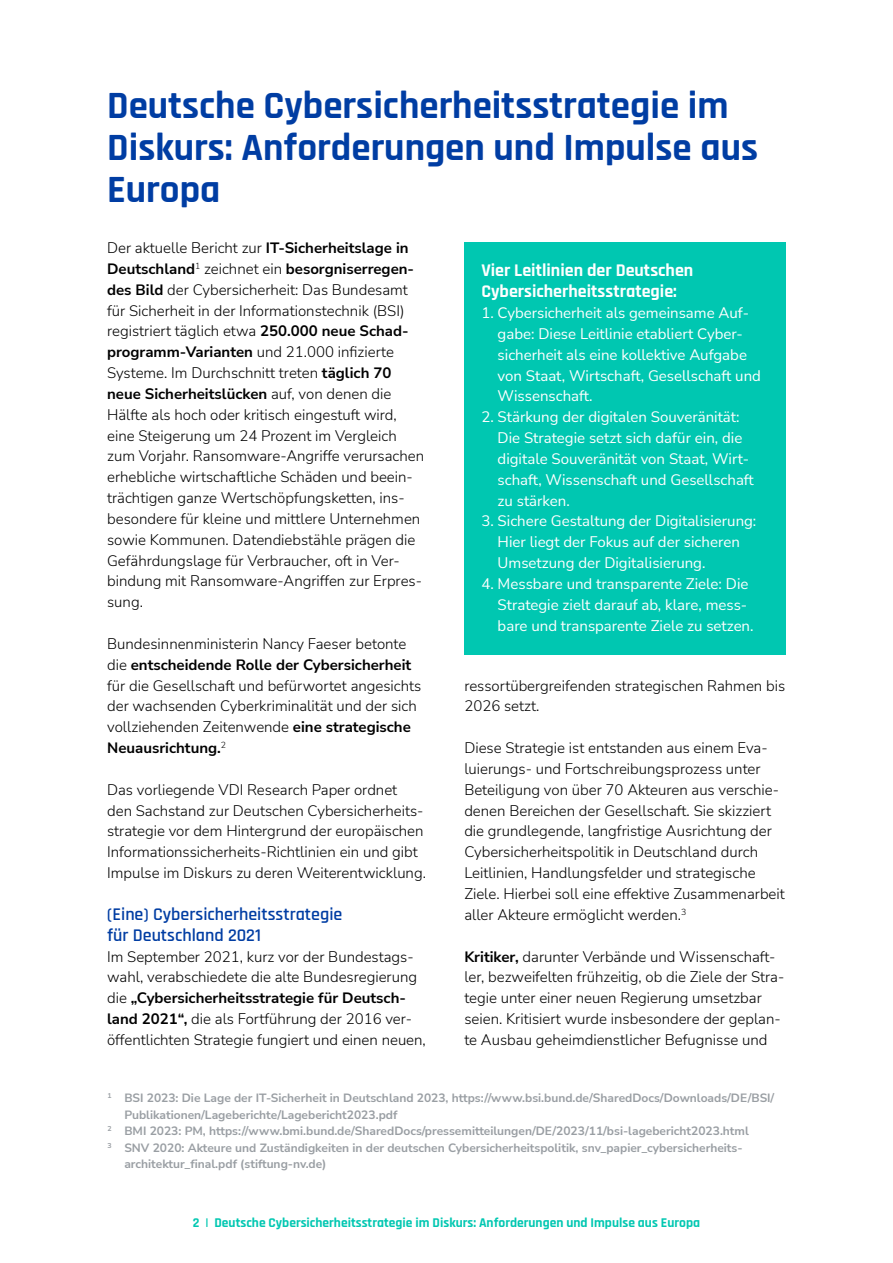
<style>
.page{position:relative;width:893px;height:1263px;background:#fff}
.page>*{position:absolute;margin:0;border:0;box-sizing:border-box;transform-origin:0 0}
.VDI_TZ_Überschrift_2{font:700 39px/42px "Rajdhani";color:#003da3}
.VDI_TZ_Überschrift_K{font:700 18px/20.9px "Rajdhani";color:#fff}
.VDI_TZ_Zwischenübers{font:600 18px/20.9px "Rajdhani";color:#003da3}
.VDI_TZ_Body{font:300 15px/20.9px "Nunito Sans";color:#000}
.VDI_TZ_Kasten_Body{font:15px/20.9px "Nunito Sans";color:#fff}
.t1{font:700 13.5px "Rajdhani";color:#00c7b1}
.VDI_TZ_Quellennachwe{font:700 12px/16.5px "Nunito Sans";color:#999ea3}
.s1{font-weight:700}
</style>
<div class="page">
<div style="left:464px;top:243px;width:322px;height:412px;background:#00c7b1"></div>
<p class="VDI_TZ_Überschrift_2" style="left:107px;top:85px;width:652px">Deutsche Cybersicherheitsstrategie im<br>Diskurs: Anforderungen und Impulse aus<br>Europa</p>
<p class="VDI_TZ_Body" style="left:107px;top:237px;width:318px">Der aktuelle Bericht zur <span class="s1">IT-Sicherheitslage in Deutschland</span><sup>1</sup> zeichnet ein <span class="s1">besorgniserregen&shy;des Bild</span> der Cybersicherheit: Das Bundesamt für Sicherheit in der Informationstechnik (BSI) registriert täglich etwa <span class="s1">250.000 neue Schad&shy;programm-Varianten</span> und 21.000 infizierte Systeme. Im Durchschnitt treten <span class="s1">täglich 70 neue Sicherheitslücken</span> auf, von denen die Hälfte als hoch oder kritisch eingestuft wird, eine Steigerung um 24 Prozent im Vergleich zum Vorjahr. Ransomware-Angriffe verursachen erhebliche wirtschaftliche Schäden und beein&shy;trächtigen ganze Wertschöpfungsketten, ins&shy;besondere für kleine und mittlere Unternehmen sowie Kommunen. Datendiebstähle prägen die Gefährdungslage für Verbraucher, oft in Ver&shy;bindung mit Ransomware-Angriffen zur Erpres&shy;sung.</p>
<p class="VDI_TZ_Body" style="left:107px;top:633px;width:316px">Bundesinnenministerin Nancy Faeser betonte die <span class="s1">entscheidende Rolle der Cybersicherheit </span>für die Gesellschaft und befürwortet angesichts der wachsenden Cyberkriminalität und der sich vollziehenden Zeitenwende <span class="s1">eine strategische Neuausrichtung.</span><sup>2</sup></p>
<p class="VDI_TZ_Body" style="left:107px;top:779px;width:320px">Das vorliegende VDI Research Paper ordnet<br>den Sachstand zur Deutschen Cybersicherheits&shy;strategie vor dem Hintergrund der europäischen Informationssicherheits-Richtlinien ein und gibt Impulse im Diskurs zu deren Weiterentwicklung.</p>
<p class="VDI_TZ_Zwischenübers" style="left:107px;top:904px;width:237px">(Eine) Cybersicherheitsstrategie für Deutschland 2021</p>
<p class="VDI_TZ_Body" style="left:107px;top:945px;width:320px">Im September 2021, kurz vor der Bundestags&shy;wahl, verabschiedete die alte Bundesregierung die <span class="s1">„Cybersicherheitsstrategie für Deutsch&shy;land 2021“,</span> die als Fortführung der 2016 ver&shy;öffentlichten Strategie fungiert und einen neuen,</p>
<p class="VDI_TZ_Überschrift_K" style="left:481px;top:261px;width:213px">Vier Leitlinien der Deutschen<br>Cybersicherheitsstrategie:</p>
<p class="VDI_TZ_Kasten_Body" style="left:498px;top:302px;width:265px;text-indent:-16px">1. Cybersicherheit als gemeinsame Auf&shy;gabe: Diese Leitlinie etabliert Cyber&shy;sicherheit als eine kollektive Aufgabe von Staat, Wirtschaft, Gesellschaft und Wissenschaft.</p>
<p class="VDI_TZ_Kasten_Body" style="left:498px;top:406px;width:258px;text-indent:-16px">2. Stärkung der digitalen Souveränität:<br>Die Strategie setzt sich dafür ein, die digitale Souveränität von Staat, Wirt&shy;schaft, Wissenschaft und Gesellschaft zu stärken.</p>
<p class="VDI_TZ_Kasten_Body" style="left:498px;top:510px;width:260px;text-indent:-16px">3. Sichere Gestaltung der Digitalisierung:<br>Hier liegt der Fokus auf der sicheren<br>Umsetzung der Digitalisierung.</p>
<p class="VDI_TZ_Kasten_Body" style="left:498px;top:573px;width:257px;text-indent:-16px">4. Messbare und transparente Ziele: Die<br>Strategie zielt darauf ab, klare, mess&shy;bare und transparente Ziele zu setzen.</p>
<p class="VDI_TZ_Body" style="left:464px;top:674px;width:322px">ressortübergreifenden strategischen Rahmen bis<br>2026 setzt.</p>
<p class="VDI_TZ_Body" style="left:464px;top:737px;width:322px">Diese Strategie ist entstanden aus einem Eva&shy;luierungs- und Fortschreibungsprozess unter Beteiligung von über 70 Akteuren aus verschie&shy;denen Bereichen der Gesellschaft. Sie skizziert die grundlegende, langfristige Ausrichtung der Cybersicherheitspolitik in Deutschland durch Leitlinien, Handlungsfelder und strategische Ziele. Hierbei soll eine effektive Zusammenarbeit aller Akteure ermöglicht werden.<sup>3</sup></p>
<p class="VDI_TZ_Body" style="left:464px;top:945px;width:322px"><span class="s1">Kritiker,</span> darunter Verbände und Wissenschaft&shy;ler, bezweifelten frühzeitig, ob die Ziele der Stra&shy;tegie unter einer neuen Regierung umsetzbar seien. Kritisiert wurde insbesondere der geplan&shy;te Ausbau geheimdienstlicher Befugnisse und</p>
<p class="VDI_TZ_Quellennachwe" style="left:124px;top:1089px;width:651px;text-indent:-17px"><sup>1</sup> BSI 2023: Die Lage der IT-Sicherheit in Deutschland 2023, https://www.bsi.bund.de/SharedDocs/Downloads/DE/BSI/<br>Publikationen/Lageberichte/Lagebericht2023.pdf</p>
<p class="VDI_TZ_Quellennachwe" style="left:107px;top:1122px;width:643px"><sup>2</sup> BMI 2023: PM, https://www.bmi.bund.de/SharedDocs/pressemitteilungen/DE/2023/11/bsi-lagebericht2023.html</p>
<p class="VDI_TZ_Quellennachwe" style="left:124px;top:1139px;width:618px;text-indent:-17px"><sup>3</sup> SNV 2020: Akteure und Zuständigkeiten in der deutschen Cybersicherheitspolitik, snv_papier_cybersicherheits&shy;architektur_final.pdf (stiftung-nv.de)</p>
<p class="t1" style="left:193px;top:1214px;width:509px">2 | Deutsche Cybersicherheitsstrategie im Diskurs: Anforderungen und Impulse aus Europa</p>
</div>
